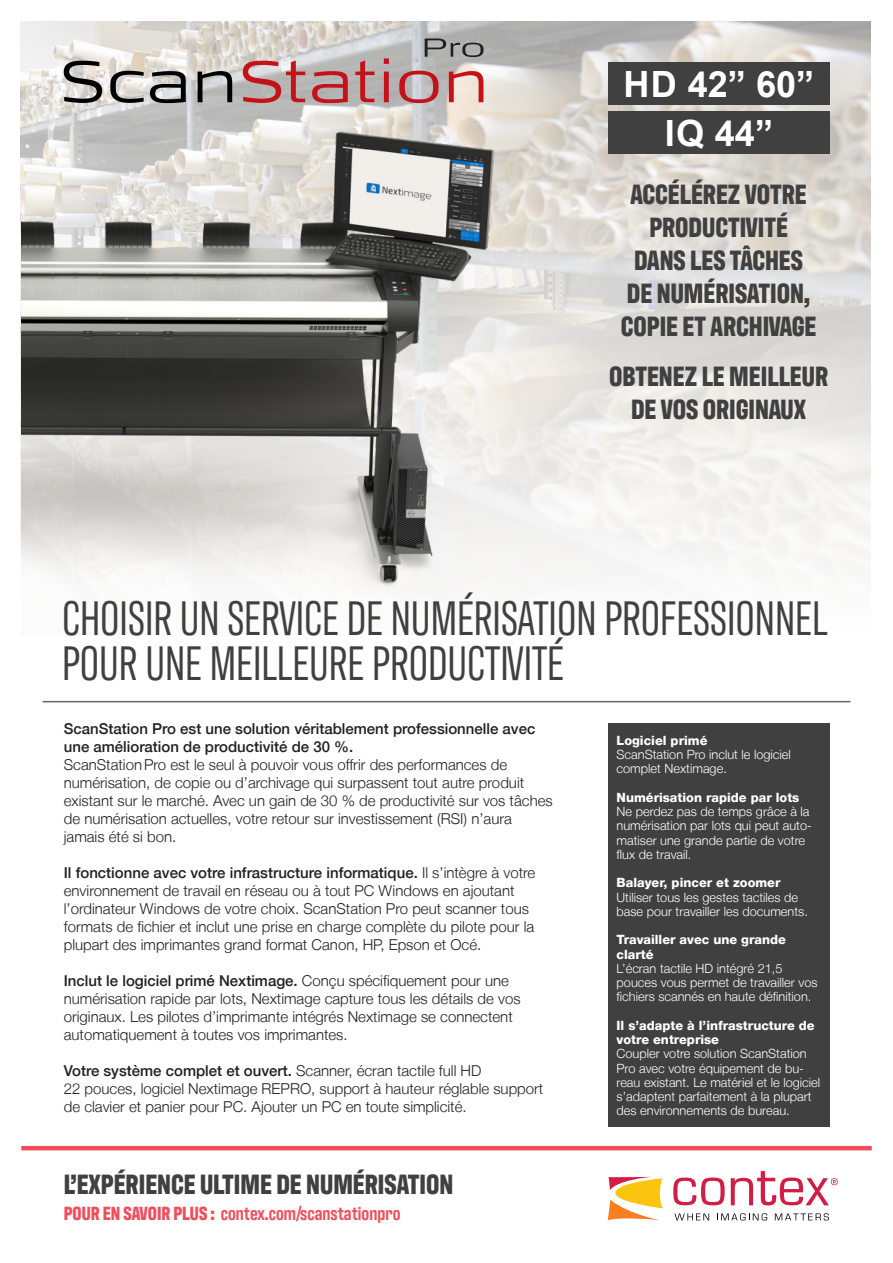
<style>
.page{position:relative;width:893px;height:1263px;background:#fff}
.page>*{position:absolute;margin:0;border:0;box-sizing:border-box;transform-origin:0 0}
.Headline{font:49.5px/45px "Antarctican Headline";color:#404040}
.t1{font:700 36.15px "Arial";color:#fff}
.Call_out_lines{font:700 28.5px/33px "Antarctican Headline";color:#404040;text-align:center}
.t2{font:600 19.5px "Antarctican Headline";color:#ef4f5c}
.Copy{font:300 15px/18px "Helvetica Neue LT";color:#231f20}
.Features_brød{font:300 12.75px/14.2px "Helvetica Neue LT";color:#fff}
.Features_headline{font:800 12.75px/14.2px "Helvetica Neue LT";color:#fff}
.s1{font-weight:500}
.s2{font-weight:700}
</style>
<div class="page">
<img style="left:20px;top:21px;width:851px;height:548px">
<img style="left:21px;top:112px;width:510px;height:482px">
<svg style="left:64px;top:61px;width:38px;height:42px"></svg>
<svg style="left:110px;top:71px;width:34px;height:32px"></svg>
<svg style="left:150px;top:71px;width:36px;height:32px"></svg>
<svg style="left:198px;top:71px;width:34px;height:31px"></svg>
<svg style="left:243px;top:60px;width:62px;height:43px"></svg>
<svg style="left:312px;top:71px;width:36px;height:32px"></svg>
<svg style="left:355px;top:60px;width:20px;height:42px"></svg>
<svg style="left:384px;top:58px;width:5px;height:44px"></svg>
<svg style="left:399px;top:71px;width:39px;height:32px"></svg>
<svg style="left:449px;top:71px;width:34px;height:31px"></svg>
<svg style="left:425px;top:39px;width:58px;height:18px"></svg>
<div style="left:608px;top:723px;width:221px;height:404px;background:#404040"></div>
<hr style="left:21px;top:1146px;width:851px;height:4px;background:#ef4f5c">
<hr style="left:43px;top:701px;width:807px;height:1px;background:#656767">
<div style="left:608px;top:63px;width:221px;height:42px;background:#404040"></div>
<div style="left:608px;top:112px;width:221px;height:42px;background:#404040"></div>
<svg style="left:673px;top:1177px;width:52px;height:28px"></svg>
<svg style="left:608px;top:1177px;width:55px;height:43px"></svg>
<svg style="left:674px;top:1213px;width:35px;height:7px"></svg>
<svg style="left:717px;top:1213px;width:50px;height:7px"></svg>
<svg style="left:775px;top:1213px;width:54px;height:7px"></svg>
<svg style="left:731px;top:1171px;width:107px;height:34px"></svg>
<p class="t1" style="left:623px;top:59px;width:192px">HD 42” 60”</p>
<p class="t1" style="left:665px;top:108px;width:110px">IQ 44”</p>
<p class="Call_out_lines" style="left:621px;top:175px;width:197px">ACCÉLÉREZ VOTRE<br>PRODUCTIVITÉ<br>DANS LES TÂCHES<br>DE NUMÉRISATION,<br>COPIE ET ARCHIVAGE</p>
<p class="Call_out_lines" style="left:609px;top:357px;width:221px">OBTENEZ LE MEILLEUR<br>DE VOS ORIGINAUX</p>
<p class="Headline" style="left:62px;top:593px;width:767px">CHOISIR UN SERVICE DE NUMÉRISATION PROFESSIONNEL<br>POUR UNE MEILLEURE PRODUCTIVITÉ</p>
<p class="Copy" style="left:64px;top:719px;width:490px"><span class="s1">ScanStation Pro est une solution véritablement professionnelle avec une amélioration de productivité de 30 %.<br></span>ScanStationPro est le seul à pouvoir vous offrir des performances de numérisation, de copie ou d’archivage qui surpassent tout autre produit existant sur le marché. Avec un gain de 30 % de productivité sur vos tâches de numérisation actuelles, votre retour sur investissement (RSI) n’aura jamais été si bon.</p>
<p class="Copy" style="left:64px;top:863px;width:473px"><span class="s1">Il fonctionne avec votre infrastructure informatique.</span> Il s’intègre à votre environnement de travail en réseau ou à tout PC Windows en ajoutant l’ordinateur Windows de votre choix. ScanStation Pro peut scanner tous formats de fichier et inclut une prise en charge complète du pilote pour la plupart des imprimantes grand format Canon, HP, Epson et Océ.</p>
<p class="Copy" style="left:64px;top:971px;width:458px"><span class="s1">Inclut le logiciel primé Nextimage.</span> Conçu spécifiquement pour une numérisation rapide par lots, Nextimage capture tous les détails de vos originaux. Les pilotes d’imprimante intégrés Nextimage se connectent automatiquement à toutes vos imprimantes.</p>
<p class="Copy" style="left:64px;top:1061px;width:481px"><span class="s1">Votre système complet et ouvert.</span> Scanner, écran tactile full HD<br>22 pouces, logiciel Nextimage REPRO, support à hauteur réglable support de clavier et panier pour PC. Ajouter un PC en toute simplicité.</p>
<p class="Call_out_lines" style="left:64px;top:1166px;width:391px">L’EXPÉRIENCE ULTIME DE NUMÉRISATION</p>
<p class="t2" style="left:64px;top:1200px;width:338px"><span class="s2">POUR EN SAVOIR PLUS :</span> contex.com/scanstationpro</p>
<p class="Features_headline" style="left:617px;top:733px;width:92px">Logiciel primé</p>
<p class="Features_brød" style="left:617px;top:747px;width:176px">ScanStation Pro inclut le logiciel complet Nextimage.</p>
<p class="Features_headline" style="left:617px;top:790px;width:184px">Numérisation rapide par lots</p>
<p class="Features_brød" style="left:617px;top:804px;width:197px">Ne perdez pas de temps grâce à la numérisation par lots qui peut auto&shy;matiser une grande partie de votre flux de travail.</p>
<p class="Features_headline" style="left:617px;top:875px;width:165px">Balayer, pincer et zoomer</p>
<p class="Features_brød" style="left:617px;top:890px;width:193px">Utiliser tous les gestes tactiles de base pour travailler les documents.</p>
<p class="Features_headline" style="left:617px;top:932px;width:171px">Travailler avec une grande clarté</p>
<p class="Features_brød" style="left:617px;top:961px;width:202px">L’écran tactile HD intégré 21,5 pouces vous permet de travailler vos fichiers scannés en haute définition.</p>
<p class="Features_headline" style="left:617px;top:1018px;width:200px">Il s’adapte à l’infrastructure de votre entreprise</p>
<p class="Features_brød" style="left:617px;top:1046px;width:205px">Coupler votre solution ScanStation Pro avec votre équipement de bu&shy;reau existant. Le matériel et le logiciel s’adaptent parfaitement à la plupart des environnements de bureau.</p>
</div>
